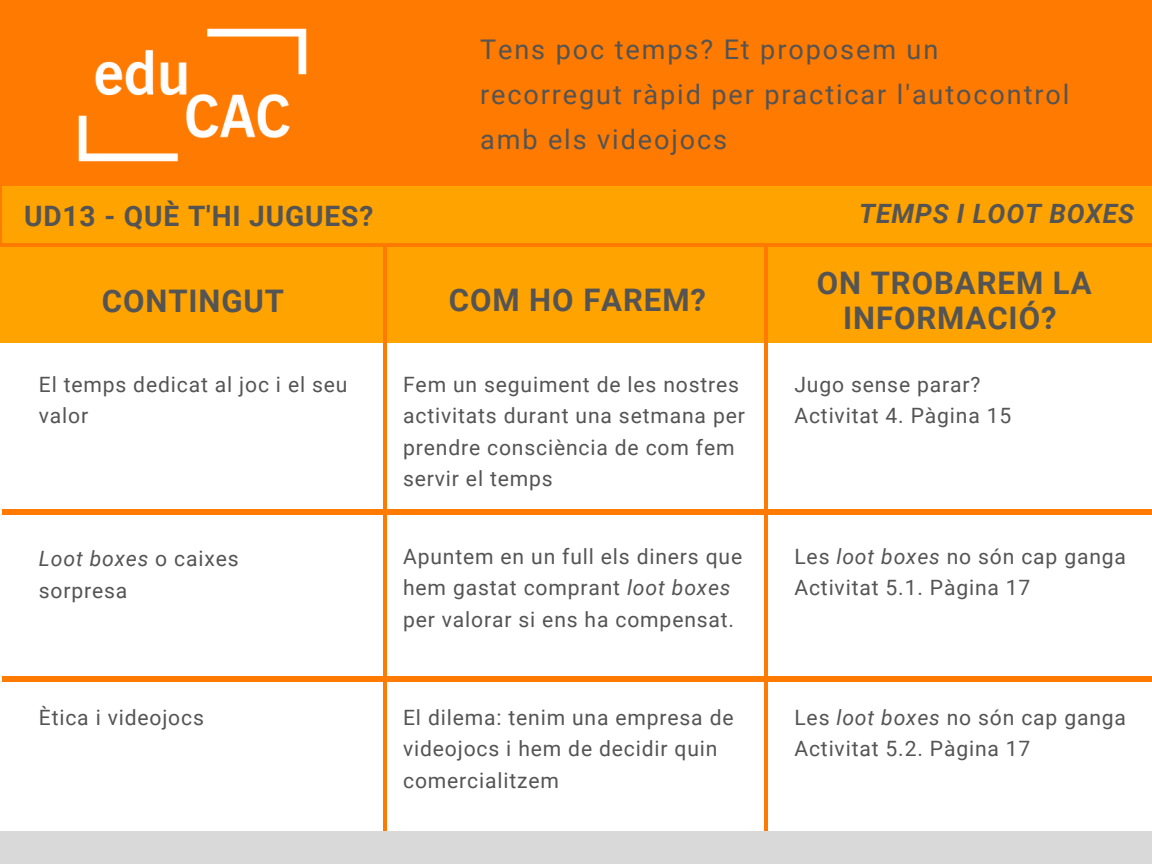
<style>
.page{position:relative;width:1152px;height:864px;background:#fff}
.page>*{position:absolute;margin:0;border:0;box-sizing:border-box;transform-origin:0 0}
.t1{font:700 31.05px/34.8px "Roboto";letter-spacing:.03em;color:#545454;text-align:center}
.t2{font:700 28.2px "Roboto";letter-spacing:.03em;color:#545454}
.t3{font:27.15px/45px "Roboto";letter-spacing:.07em;color:#545454}
.t4{font:italic 700 26.55px "Roboto";letter-spacing:.03em;color:#545454}
.t5{font:21.15px/31.5px "Roboto";letter-spacing:.04em;color:#545454}
.s1{font-style:italic}
</style>
<div class="page">
<div style="left:0;top:0;width:1152px;height:280px;background:#ff7a00"></div>
<div style="left:0;top:247px;width:1152px;height:96px;background:#ffa300"></div>
<hr style="left:383px;top:165px;width:3px;height:699px;background:#ff7a00">
<hr style="left:765px;top:234px;width:3px;height:630px;background:#ff7a00">
<div style="left:0;top:832px;width:1152px;height:32px;background:#d9d9d9"></div>
<img style="left:78px;top:28px;width:229px;height:134px">
<div style="left:2px;top:509px;width:1150px;height:6px;background:#ff7a00"></div>
<div style="left:2px;top:187px;width:1150px;height:56px;background:#ffa300"></div>
<div style="left:2px;top:676px;width:1150px;height:6px;background:#ff7a00"></div>
<p class="t3" style="left:480px;top:27px;width:591px">Tens poc temps? Et proposem un recorregut ràpid per practicar l'autocontrol amb els videojocs</p>
<p class="t2" style="left:24px;top:200px;width:351px">UD13 - QUÈ T'HI JUGUES?</p>
<p class="t4" style="left:859px;top:198px;width:277px">TEMPS I LOOT BOXES</p>
<p class="t1" style="left:102px;top:284px;width:184px">CONTINGUT</p>
<p class="t1" style="left:449px;top:283px;width:259px">COM HO FAREM?</p>
<p class="t5" style="left:39px;top:369px;width:310px">El temps dedicat al joc i el seu valor</p>
<p class="t5" style="left:39px;top:543px;width:201px"><span class="s1">Loot boxes</span> o caixes sorpresa</p>
<p class="t5" style="left:403px;top:369px;width:343px">Fem un seguiment de les nostres activitats durant una setmana per prendre consciència de com fem servir el temps</p>
<p class="t5" style="left:403px;top:541px;width:341px">Apuntem en un full els diners que hem gastat comprant <span class="s1">loot boxes </span>per valorar si ens ha compensat.</p>
<p class="t1" style="left:817px;top:266px;width:276px">ON TROBAREM LA<br>INFORMACIÓ?</p>
<p class="t5" style="left:794px;top:369px;width:188px">Jugo sense parar?</p>
<p class="t5" style="left:794px;top:400px;width:218px">Activitat 4. Pàgina 15</p>
<p class="t5" style="left:794px;top:541px;width:333px">Les <span class="s1">loot boxes</span> no són cap ganga</p>
<p class="t5" style="left:794px;top:573px;width:238px">Activitat 5.1. Pàgina 17</p>
<p class="t5" style="left:39px;top:702px;width:167px">Ètica i videojocs</p>
<p class="t5" style="left:403px;top:702px;width:332px">El dilema: tenim una empresa de videojocs i hem de decidir quin comercialitzem</p>
<p class="t5" style="left:794px;top:702px;width:333px">Les <span class="s1">loot boxes</span> no són cap ganga<br>Activitat 5.2. Pàgina 17</p>
</div>
